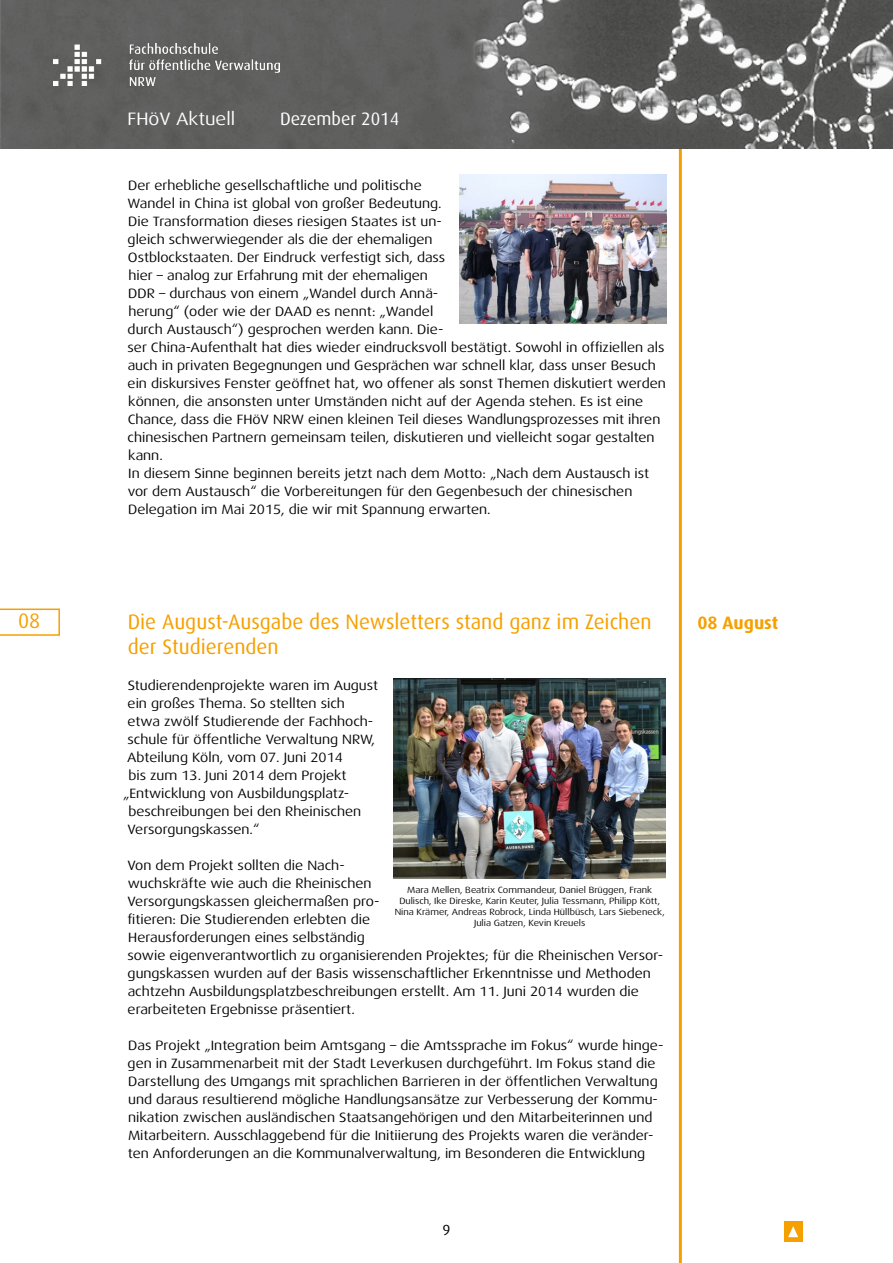
<style>
.page{position:relative;width:893px;height:1263px;background:#fff}
.page>*{position:absolute;margin:0;border:0;box-sizing:border-box;transform-origin:0 0}
.t1{font:21px/25.2px "Dax";color:#f6a000}
.t2{font:18px "Dax";color:#fff}
.t3{font:18px "Dax Wide";color:#fff}
.t4{font:700 18px "Dax";color:#f6a000}
.t5{font:15px "Dax Regular Caps";color:#000}
.t6{font:13.5px/18px "Dax Wide";color:#000}
.t7{font:9px/10.8px "Dax Wide";color:#000;text-align:center}
</style>
<div class="page">
<hr style="left:679px;top:148px;width:3px;height:1115px;background:#f6a000">
<img style="left:0;top:0;width:893px;height:148px">
<img style="left:54px;top:43px;width:226px;height:43px">
<div style="left:784px;top:1221px;width:18px;height:21px;background:#f6a000"></div>
<svg style="left:788px;top:1226px;width:10px;height:11px"></svg>
<img style="left:460px;top:174px;width:206px;height:149px">
<img style="left:393px;top:679px;width:273px;height:199px">
<svg style="left:0;top:608px;width:60px;height:28px"></svg>
<h2 class="t3" style="left:128px;top:109px;width:109px">FHöV Aktuell</h2>
<h2 class="t2" style="left:280px;top:109px;width:120px">Dezember 2014</h2>
<p class="t6" style="left:128px;top:176px;width:540px">Der erhebliche gesellschaftliche und politische<br>Wandel in China ist global von großer Bedeutung.<br>Die Transformation dieses riesigen Staates ist un-<br>gleich schwerwiegender als die der ehemaligen<br>Ostblockstaaten. Der Eindruck verfestigt sich, dass<br>hier – analog zur Erfahrung mit der ehemaligen<br>DDR – durchaus von einem „Wandel durch Annä-<br>herung“ (oder wie der DAAD es nennt: „Wandel<br>durch Austausch“) gesprochen werden kann. Die-<br>ser China-Aufenthalt hat dies wieder eindrucksvoll bestätigt. Sowohl in offiziellen als auch in privaten Begegnungen und Gesprächen war schnell klar, dass unser Besuch ein diskursives Fenster geöffnet hat, wo offener als sonst Themen diskutiert werden können, die ansonsten unter Umständen nicht auf der Agenda stehen. Es ist eine Chance, dass die FHöV NRW einen kleinen Teil dieses Wandlungsprozesses mit ihren chinesischen Partnern gemeinsam teilen, diskutieren und vielleicht sogar gestalten kann.</p>
<p class="t6" style="left:128px;top:464px;width:523px">In diesem Sinne beginnen bereits jetzt nach dem Motto: „Nach dem Austausch ist vor dem Austausch“ die Vorbereitungen für den Gegenbesuch der chinesischen<br>Delegation im Mai 2015, die wir mit Spannung erwarten.</p>
<p class="t1" style="left:128px;top:609px;width:525px">Die August-Ausgabe des Newsletters stand ganz im Zeichen der Studierenden</p>
<p class="t6" style="left:128px;top:676px;width:252px">Studierendenprojekte waren im August</p>
<p class="t6" style="left:128px;top:694px;width:219px">ein großes Thema. So stellten sich</p>
<p class="t6" style="left:128px;top:712px;width:247px">etwa zwölf Studierende der Fachhoch-</p>
<p class="t6" style="left:128px;top:730px;width:249px">schule für öffentliche Verwaltung NRW,</p>
<p class="t6" style="left:127px;top:748px;width:217px">Abteilung Köln, vom 07. Juni 2014</p>
<p class="t6" style="left:128px;top:766px;width:220px">bis zum 13. Juni 2014 dem Projekt</p>
<p class="t6" style="left:123px;top:784px;width:228px">„Entwicklung von Ausbildungsplatz-</p>
<p class="t6" style="left:128px;top:802px;width:234px">beschreibungen bei den Rheinischen</p>
<p class="t6" style="left:128px;top:820px;width:133px">Versorgungskassen.“</p>
<p class="t6" style="left:128px;top:856px;width:537px">Von dem Projekt sollten die Nach-<br>wuchskräfte wie auch die Rheinischen<br>Versorgungskassen gleichermaßen pro-<br>fitieren: Die Studierenden erlebten die<br>Herausforderungen eines selbständig<br>sowie eigenverantwortlich zu organisierenden Projektes; für die Rheinischen Versor&shy;gungskassen wurden auf der Basis wissenschaftlicher Erkenntnisse und Methoden achtzehn Ausbildungsplatzbeschreibungen erstellt. Am 11. Juni 2014 wurden die erarbeiteten Ergebnisse präsentiert.</p>
<p class="t6" style="left:128px;top:1036px;width:537px">Das Projekt „Integration beim Amtsgang – die Amtssprache im Fokus“ wurde hinge&shy;gen in Zusammenarbeit mit der Stadt Leverkusen durchgeführt. Im Fokus stand die Darstellung des Umgangs mit sprachlichen Barrieren in der öffentlichen Verwaltung und daraus resultierend mögliche Handlungsansätze zur Verbesserung der Kommu&shy;nikation zwischen ausländischen Staatsangehörigen und den Mitarbeiterinnen und Mitarbeitern. Ausschlaggebend für die Initiierung des Projekts waren die veränder&shy;ten Anforderungen an die Kommunalverwaltung, im Besonderen die Entwicklung</p>
<p class="t1" style="left:18px;top:608px;width:24px">08</p>
<p class="t4" style="left:697px;top:612px;width:82px">08 August</p>
<p class="t7" style="left:407px;top:885px;width:246px">Mara Mellen, Beatrix Commandeur, Daniel Brüggen, Frank</p>
<p class="t7" style="left:395px;top:895px;width:272px">Dulisch, Ike Direske, Karin Keuter, Julia Tessmann, Philipp Kött,<br>Nina Krämer, Andreas Robrock, Linda Hüllbüsch, Lars Siebeneck,<br>Julia Gatzen, Kevin Kreuels</p>
<p class="t5" style="left:442px;top:1219px;width:9px">9</p>
</div>
